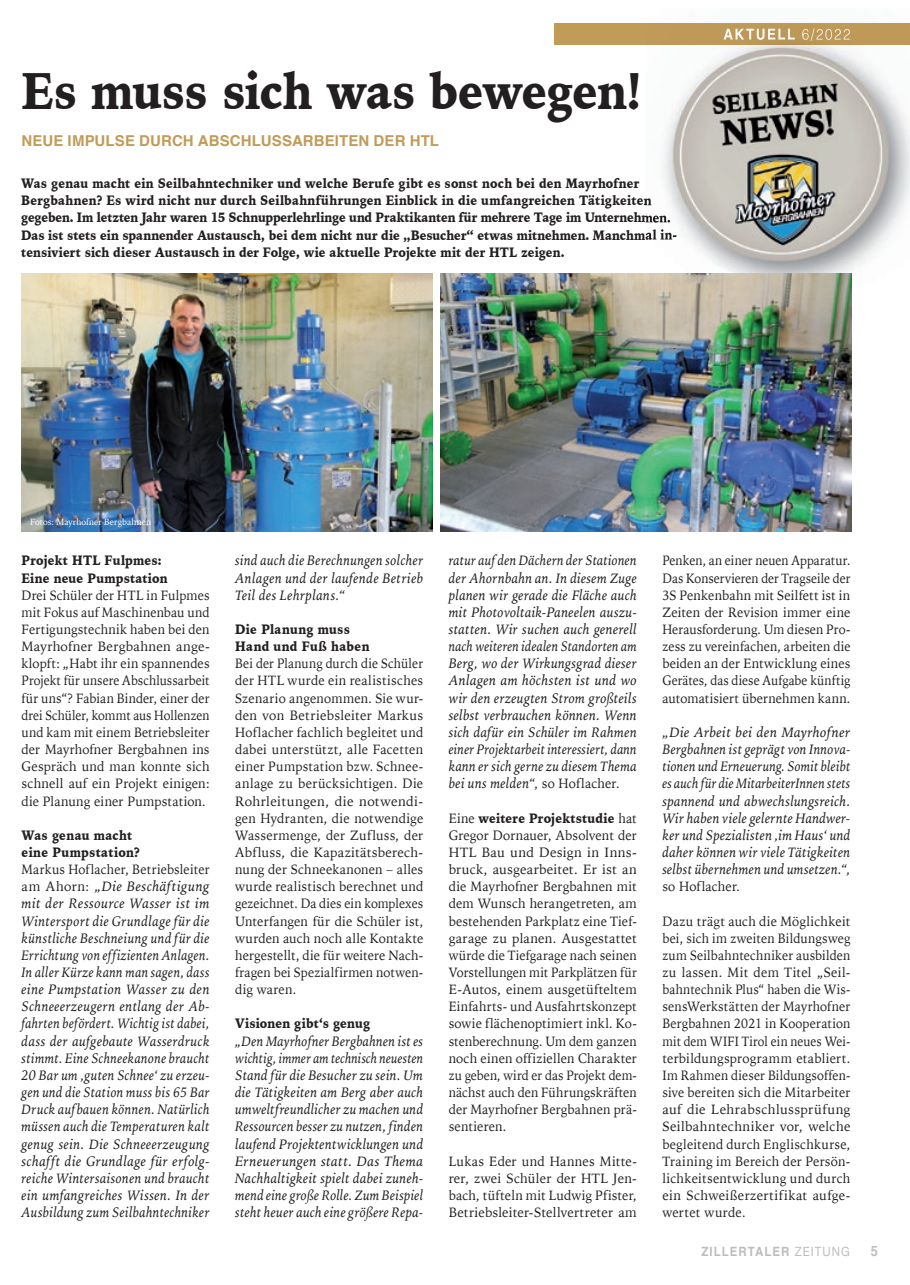
<style>
.page{position:relative;width:910px;height:1285px;background:#fff}
.page>*{position:absolute;margin:0;border:0;box-sizing:border-box;transform-origin:0 0}
.t1{font:900 51px "Iowan Old Style";letter-spacing:-.02em;color:#231f20;scale:.85 1}
.t2{font:700 15px "Helvetica";letter-spacing:.01em;color:#c19b58}
.t3{font:italic 14.25px/17.1px "Iowan Old Style";letter-spacing:.02em;color:#231f20;text-align:justify}
.t4{font:italic 14.25px/17.1px "Iowan Old Style";letter-spacing:.02em;color:#231f20;text-align:justify;scale:.92 1}
.t5{font:italic 14.25px/17.1px "Iowan Old Style";letter-spacing:.02em;color:#231f20;text-align:justify;scale:.93 1}
.t6{font:700 14.25px "Helvetica";color:#bcbdc0;scale:.9 1}
.t7{font:13.5px/17.1px "Iowan Old Style";letter-spacing:.015em;color:#231f20;text-align:justify;scale:.94 1}
.t8{font:13.5px/17.1px "Iowan Old Style";letter-spacing:.015em;color:#231f20;text-align:justify;scale:.91 1}
.t9{font:900 13.5px/17.1px "Iowan Old Style";letter-spacing:.01em;color:#231f20;scale:.85 1}
.t10{font:13.5px/17.1px "Iowan Old Style";letter-spacing:.015em;color:#231f20;text-align:justify;scale:.95 1}
.t11{font:13.5px/17.1px "Iowan Old Style";letter-spacing:.015em;color:#231f20;text-align:justify;scale:.96 1}
.t12{font:13.5px "Iowan Old Style";letter-spacing:.015em;color:#231f20;scale:.93 1}
.t13{font:700 12.75px "Helvetica";letter-spacing:.09em;color:#bcbdc0;scale:.9 1}
.t14{font:9px "Iowan Old Style";letter-spacing:.015em;color:#fff;scale:.95 1}
.s1{font-style:normal;font-size:13.5px}
.s2{font-weight:900}
.s3{font-family:"Helvetica Neue";font-weight:400}
</style>
<div class="page">
<div style="left:554px;top:23px;width:356px;height:22px;background:#c19b58"></div>
<img style="left:651px;top:45px;width:259px;height:246px">
<img style="left:723px;top:28px;width:87px;height:17px">
<img style="left:724px;top:29px;width:73px;height:11px">
<img style="left:802px;top:28px;width:48px;height:13px">
<img style="left:646px;top:198px;width:5px;height:8px">
<img style="left:646px;top:212px;width:24px;height:14px">
<img style="left:646px;top:229px;width:31px;height:13px">
<img style="left:21px;top:273px;width:411px;height:258px">
<img style="left:440px;top:273px;width:411px;height:258px">
<h1 class="t1" style="left:22px;top:57px;width:731px">Es muss sich was bewegen!</h1>
<p class="t2" style="left:22px;top:129px;width:419px">NEUE IMPULSE DURCH ABSCHLUSSARBEITEN DER HTL</p>
<p class="t9" style="left:21px;top:175px;width:773px">Was genau macht ein Seilbahntechniker und welche Berufe gibt es sonst noch bei den Mayrhofner Bergbahnen? Es wird nicht nur durch Seilbahnführungen Einblick in die umfangreichen Tätigkeiten gegeben. Im letzten Jahr waren 15 Schnupperlehrlinge und Praktikanten für mehrere Tage im Unternehmen.<br>Das ist stets ein spannender Austausch, bei dem nicht nur die „Besucher“ etwas mitnehmen. Manchmal in&shy;tensiviert sich dieser Austausch in der Folge, wie aktuelle Projekte mit der HTL zeigen.</p>
<p class="t14" style="left:30px;top:513px;width:129px">Fotos: Mayrhofner Bergbahnen</p>
<p class="t9" style="left:22px;top:552px;width:173px">Projekt HTL Fulpmes:<br>Eine neue Pumpstation</p>
<p class="t7" style="left:22px;top:585px;width:202px">Drei Schüler der HTL in Fulpmes mit Fokus auf Maschinenbau und Fertigungstechnik haben bei den Mayrhofner Bergbahnen ange&shy;klopft: „Habt ihr ein spannendes Projekt für unsere Abschlussarbeit für uns“? Fabian Binder, einer der drei Schüler, kommt aus Hollenzen und kam mit einem Betriebsleiter der Mayrhofner Bergbahnen ins Gespräch und man konnte sich schnell auf ein Projekt einigen: die Planung einer Pumpstation.</p>
<p class="t9" style="left:22px;top:826px;width:141px">Was genau macht eine Pumpstation?</p>
<p class="t12" style="left:22px;top:857px;width:204px">Markus Hoflacher, Betriebsleiter</p>
<p class="t3" style="left:22px;top:877px;width:190px"><span class="s1">am Ahorn:</span> „Die Beschäftigung mit der Ressource Wasser ist im Wintersport die Grundlage für die künstliche Beschneiung und für die Errichtung von effizienten Anlagen.<br>In aller Kürze kann man sagen, dass eine Pumpstation Wasser zu den Schneeerzeugern entlang der Ab&shy;fahrten befördert. Wichtig ist dabei, dass der aufgebaute Wasserdruck stimmt. Eine Schneekanone braucht 20 Bar um ‚guten Schnee‘ zu erzeu&shy;gen und die Station muss bis 65 Bar Druck aufbauen können. Natürlich müssen auch die Temperaturen kalt genug sein. Die Schneeerzeugung schafft die Grundlage für erfolg&shy;reiche Wintersaisonen und braucht ein umfangreiches Wissen. In der Ausbildung zum Seilbahntechniker</p>
<p class="t5" style="left:235px;top:551px;width:204px">sind auch die Berechnungen solcher Anlagen und der laufende Betrieb Teil des Lehrplans.“</p>
<p class="t9" style="left:235px;top:620px;width:160px">Die Planung muss<br>Hand und Fuß haben</p>
<p class="t8" style="left:235px;top:654px;width:208px">Bei der Planung durch die Schüler der HTL wurde ein realistisches Szenario angenommen. Sie wur&shy;den von Betriebsleiter Markus Hoflacher fachlich begleitet und dabei unterstützt, alle Facetten einer Pumpstation bzw. Schnee&shy;anlage zu berücksichtigen. Die Rohrleitungen, die notwendi&shy;gen Hydranten, die notwendige Wassermenge, der Zufluss, der Abfluss, die Kapazitätsberech&shy;nung der Schneekanonen – alles wurde realistisch berechnet und gezeichnet. Da dies ein komplexes Unterfangen für die Schüler ist, wurden auch noch alle Kontakte hergestellt, die für weitere Nach&shy;fragen bei Spezialfirmen notwen&shy;dig waren.</p>
<p class="t9" style="left:235px;top:1014px;width:160px">Visionen gibt‘s genug</p>
<p class="t5" style="left:235px;top:1031px;width:204px">„Den Mayrhofner Bergbahnen ist es wichtig, immer am technisch neuesten Stand für die Besucher zu sein. Um die Tätigkeiten am Berg aber auch umweltfreundlicher zu machen und Ressourcen besser zu nutzen, finden laufend Projektentwicklungen und Erneuerungen statt. Das Thema Nachhaltigkeit spielt dabei zuneh&shy;mend eine große Rolle. Zum Beispiel steht heuer auch eine größere Repa-</p>
<p class="t4" style="left:449px;top:551px;width:206px">ratur auf den Dächern der Stationen der Ahornbahn an. In diesem Zuge planen wir gerade die Fläche auch mit Photovoltaik-Paneelen auszu&shy;statten. Wir suchen auch generell nach weiteren idealen Standorten am Berg, wo der Wirkungsgrad dieser Anlagen am höchsten ist und wo wir den erzeugten Strom großteils selbst verbrauchen können. Wenn sich dafür ein Schüler im Rahmen einer Projektarbeit interessiert, dann kann er sich gerne zu diesem Thema bei uns melden“<span class="s1">, so Hoflacher.</span></p>
<p class="t10" style="left:449px;top:808px;width:200px">Eine <span class="s2">weitere Projektstudie</span> hat Gregor Dornauer, Absolvent der HTL Bau und Design in Inns&shy;bruck, ausgearbeitet. Er ist an die Mayrhofner Bergbahnen mit dem Wunsch herangetreten, am bestehenden Parkplatz eine Tief&shy;garage zu planen. Ausgestattet würde die Tiefgarage nach seinen Vorstellungen mit Parkplätzen für E-Autos, einem ausgetüfteltem Einfahrts- und Ausfahrtskonzept sowie flächenoptimiert inkl. Ko&shy;stenberechnung. Um dem ganzen noch einen offiziellen Charakter zu geben, wird er das Projekt dem&shy;nächst auch den Führungskräften der Mayrhofner Bergbahnen prä&shy;sentieren.</p>
<p class="t11" style="left:449px;top:1151px;width:197px">Lukas Eder und Hannes Mitte&shy;rer, zwei Schüler der HTL Jen&shy;bach, tüfteln mit Ludwig Pfister, Betriebsleiter-Stellvertreter am</p>
<p class="t8" style="left:662px;top:551px;width:208px">Penken, an einer neuen Apparatur.<br>Das Konservieren der Tragseile der 3S Penkenbahn mit Seilfett ist in Zeiten der Revision immer eine Herausforderung. Um diesen Pro&shy;zess zu vereinfachen, arbeiten die beiden an der Entwicklung eines Gerätes, das diese Aufgabe künftig automatisiert übernehmen kann.</p>
<p class="t3" style="left:662px;top:722px;width:190px">„Die Arbeit bei den Mayrhofner Bergbahnen ist geprägt von Innova&shy;tionen und Erneuerung. Somit bleibt es auch für die MitarbeiterInnen stets spannend und abwechslungsreich.<br>Wir haben viele gelernte Handwer&shy;ker und Spezialisten ‚im Haus‘ und daher können wir viele Tätigkeiten selbst übernehmen und umsetzen.“,</p>
<p class="t10" style="left:662px;top:877px;width:83px">so Hoflacher.</p>
<p class="t7" style="left:662px;top:911px;width:202px">Dazu trägt auch die Möglichkeit bei, sich im zweiten Bildungsweg zum Seilbahntechniker ausbilden zu lassen. Mit dem Titel „Seil&shy;bahntechnik Plus“ haben die Wis&shy;sensWerkstätten der Mayrhofner Bergbahnen 2021 in Kooperation mit dem WIFI Tirol ein neues Wei&shy;terbildungsprogramm etabliert.<br>Im Rahmen dieser Bildungsoffen&shy;sive bereiten sich die Mitarbeiter auf die Lehrabschlussprüfung Seilbahntechniker vor, welche begleitend durch Englischkurse, Training im Bereich der Persön&shy;lichkeitsentwicklung und durch ein Schweißerzertifikat aufge&shy;wertet wurde.</p>
<p class="t13" style="left:702px;top:1240px;width:166px">ZILLERTALER <span class="s3">ZEITUNG</span></p>
<p class="t6" style="left:871px;top:1239px;width:9px">5</p>
</div>
